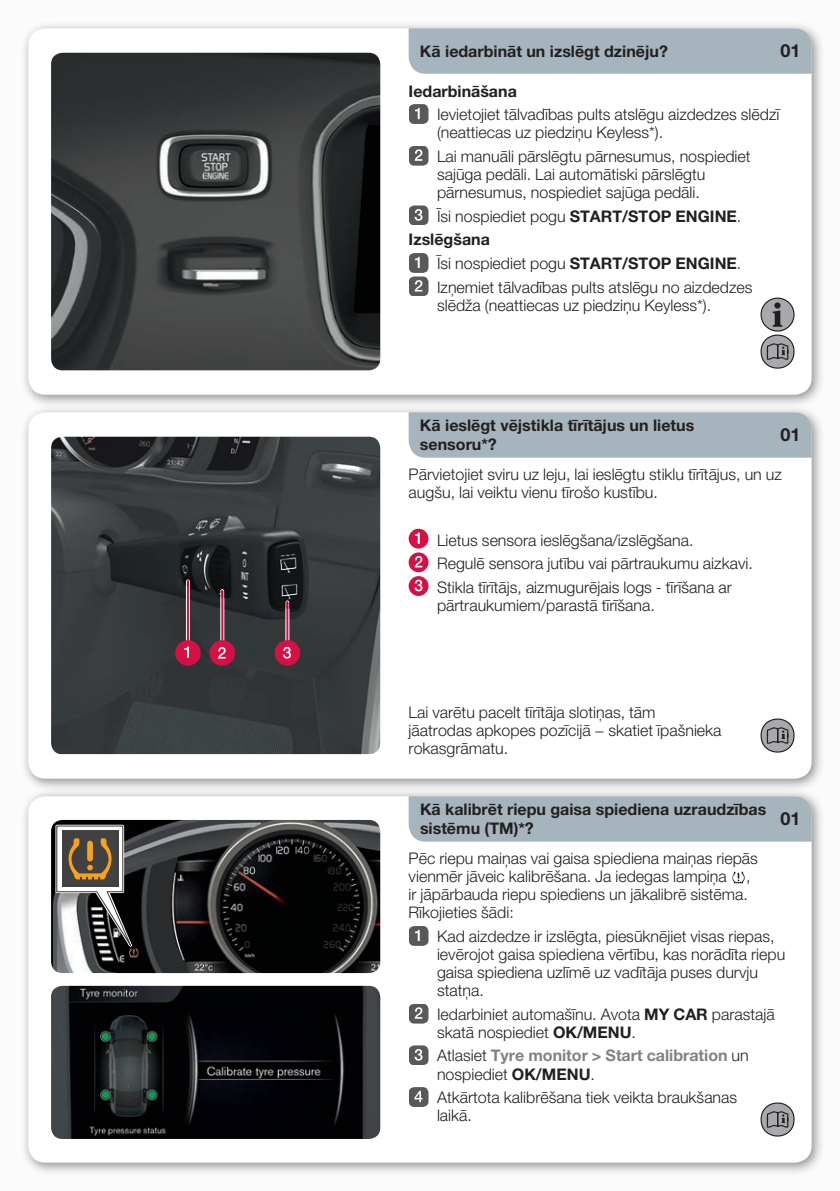
<style>
.page{position:relative;width:840px;height:1191px;background:#fff}
.page>*{position:absolute;margin:0;border:0;box-sizing:border-box;transform-origin:0 0}
.t1{font:700 18px "Helvetica Neue ECG";color:#231f20}
.t2{font:300 16px/18px "Helvetica Neue ECG";color:#231f20}
.t3{font:700 16px/19.2px "Helvetica Neue ECG";color:#231f20}
.t4{font:700 16px/18px "Helvetica Neue ECG";color:#808285}
.s1{font-weight:300}
.s2{font-weight:700}
.s3{font-weight:300;color:#231f20}
.s4{color:#231f20}
</style>
<div class="page">
<div style="left:0;top:0;width:839px;height:1191px;background:#fbfbfc"></div>
<div style="left:20px;top:20px;width:804px;height:388px;background:#231f20;opacity:.5"></div>
<div style="left:28px;top:28px;width:783px;height:367px;background:#fff;border-radius:17px"></div>
<div style="left:20px;top:404px;width:804px;height:388px;background:#231f20;opacity:.5"></div>
<div style="left:28px;top:412px;width:783px;height:366px;background:#fff;border-radius:17px"></div>
<div style="left:20px;top:788px;width:804px;height:388px;background:#231f20;opacity:.5"></div>
<div style="left:28px;top:796px;width:783px;height:366px;background:#fff;border-radius:17px"></div>
<img style="left:51px;top:53px;width:329px;height:317px">
<div style="left:408px;top:28px;width:403px;height:46px;background:#a6b4bd"></div>
<div style="left:408px;top:412px;width:403px;height:46px;background:#a6b4bd"></div>
<img style="left:51px;top:437px;width:329px;height:317px">
<hr style="left:186px;top:581px;width:4px;height:72px;background:#f8f2f4">
<div style="left:175px;top:640px;width:25px;height:25px;background:#d41145;border-radius:50%"></div>
<hr style="left:187px;top:581px;width:2px;height:72px;background:#d41145">
<svg style="left:184px;top:646px;width:5px;height:11px"></svg>
<svg style="left:220px;top:598px;width:4px;height:42px"></svg>
<div style="left:209px;top:640px;width:26px;height:25px;background:#d41145;border-radius:50%"></div>
<hr style="left:221px;top:591px;width:2px;height:62px;background:#d41145">
<svg style="left:285px;top:609px;width:4px;height:31px"></svg>
<div style="left:274px;top:640px;width:26px;height:25px;background:#d41145;border-radius:50%"></div>
<hr style="left:286px;top:602px;width:2px;height:51px;background:#d41145">
<svg style="left:218px;top:647px;width:7px;height:11px"></svg>
<svg style="left:283px;top:647px;width:8px;height:11px"></svg>
<svg style="left:180px;top:547px;width:22px;height:45px"></svg>
<svg style="left:208px;top:546px;width:23px;height:52px"></svg>
<svg style="left:267px;top:541px;width:36px;height:68px;background:#1f2123"></svg>
<div style="left:408px;top:796px;width:403px;height:45px;background:#a6b4bd"></div>
<img style="left:51px;top:985px;width:329px;height:154px">
<img style="left:51px;top:820px;width:329px;height:153px">
<svg style="left:54px;top:823px;width:91px;height:150px"></svg>
<svg style="left:409px;top:104px;width:19px;height:20px"></svg>
<svg style="left:409px;top:146px;width:19px;height:20px"></svg>
<svg style="left:409px;top:205px;width:19px;height:20px"></svg>
<svg style="left:409px;top:253px;width:19px;height:43px"></svg>
<svg style="left:760px;top:334px;width:34px;height:35px"></svg>
<div style="left:760px;top:298px;width:33px;height:33px;background:#a7a9ac;border-radius:50%"></div>
<div style="left:760px;top:297px;width:34px;height:34px;border:1px solid #231f20;border-radius:50%"></div>
<svg style="left:772px;top:302px;width:10px;height:25px"></svg>
<div style="left:408px;top:529px;width:20px;height:19px;background:#d41145;border-radius:50%"></div>
<svg style="left:415px;top:532px;width:4px;height:12px"></svg>
<svg style="left:408px;top:552px;width:20px;height:20px"></svg>
<svg style="left:414px;top:556px;width:8px;height:11px"></svg>
<div style="left:408px;top:576px;width:20px;height:20px;background:#d41145;border-radius:50%"></div>
<svg style="left:414px;top:579px;width:8px;height:12px"></svg>
<svg style="left:760px;top:718px;width:34px;height:34px"></svg>
<svg style="left:734px;top:875px;width:11px;height:9px"></svg>
<svg style="left:732px;top:871px;width:12px;height:12px"></svg>
<svg style="left:409px;top:926px;width:19px;height:20px"></svg>
<svg style="left:409px;top:1004px;width:19px;height:19px"></svg>
<svg style="left:409px;top:1045px;width:19px;height:20px"></svg>
<svg style="left:409px;top:1087px;width:19px;height:20px"></svg>
<svg style="left:760px;top:1102px;width:34px;height:34px"></svg>
<p class="t1" style="left:780px;top:40px;width:22px">01</p>
<p class="t3" style="left:420px;top:41px;width:249px">Kā iedarbināt un izslēgt dzinēju?</p>
<p class="t3" style="left:408px;top:81px;width:110px">Iedarbināšana</p>
<p class="t2" style="left:437px;top:105px;width:344px">Ievietojiet tālvadības pults atslēgu aizdedzes slēdzī (neattiecas uz piedziņu Keyless*).</p>
<p class="t2" style="left:437px;top:147px;width:315px">Lai manuāli pārslēgtu pārnesumus, nospiediet sajūga pedāli. Lai automātiski pārslēgtu pārnesumus, nospiediet sajūga pedāli.</p>
<p class="t3" style="left:408px;top:204px;width:334px;line-height:23.6px;text-indent:28px"><span class="s1">Īsi nospiediet pogu</span> START/STOP ENGINE<span class="s1">.<br></span>Izslēgšana</p>
<p class="t2" style="left:437px;top:251px;width:317px;line-height:23.6px">Īsi nospiediet pogu <span class="s2">START/STOP ENGINE</span>.<br>Izņemiet tālvadības pults atslēgu no aizdedzes</p>
<p class="t2" style="left:437px;top:296px;width:275px">slēdža (neattiecas uz piedziņu Keyless*).</p>
<p class="t3" style="left:420px;top:415px;width:275px">Kā ieslēgt vējstikla tīrītājus un lietus sensoru*?</p>
<p class="t2" style="left:408px;top:466px;width:374px">Pārvietojiet sviru uz leju, lai ieslēgtu stiklu tīrītājus, un uz augšu, lai veiktu vienu tīrošo kustību.</p>
<p class="t2" style="left:437px;top:528px;width:317px;line-height:23.6px">Lietus sensora ieslēgšana/izslēgšana.<br>Regulē sensora jutību vai pārtraukumu aizkavi.<br>Stikla tīrītājs, aizmugurējais logs - tīrīšana ar</p>
<p class="t2" style="left:437px;top:596px;width:219px">pārtraukumiem/parastā tīrīšana.</p>
<p class="t1" style="left:780px;top:423px;width:22px">01</p>
<p class="t2" style="left:408px;top:703px;width:314px">Lai varētu pacelt tīrītāja slotiņas, tām jāatrodas apkopes pozīcijā − skatiet īpašnieka rokasgrāmatu.</p>
<p class="t3" style="left:420px;top:799px;width:347px">Kā kalibrēt riepu gaisa spiediena uzraudzības sistēmu (TM)*?</p>
<p class="t1" style="left:780px;top:807px;width:22px">01</p>
<p class="t2" style="left:408px;top:849px;width:350px">Pēc riepu maiņas vai gaisa spiediena maiņas riepās vienmēr jāveic kalibrēšana. Ja iedegas lampiņa , ir jāpārbauda riepu spiediens un jākalibrē sistēma.<br>Rīkojieties šādi:</p>
<p class="t2" style="left:437px;top:927px;width:349px">Kad aizdedze ir izslēgta, piesūknējiet visas riepas, ievērojot gaisa spiediena vērtību, kas norādīta riepu gaisa spiediena uzlīmē uz vadītāja puses durvju statņa.</p>
<p class="t2" style="left:437px;top:1005px;width:339px">Iedarbiniet automašīnu. Avota <span class="s2">MY CAR</span> parastajā skatā nospiediet <span class="s2">OK/MENU</span>.</p>
<p class="t4" style="left:437px;top:1046px;width:313px"><span class="s3">Atlasiet</span> Tyre monitor &gt; Start calibration <span class="s3">un nospiediet</span> <span class="s4">OK/MENU</span><span class="s3">.</span></p>
<p class="t2" style="left:437px;top:1088px;width:301px">Atkārtota kalibrēšana tiek veikta braukšanas laikā.</p>
</div>
